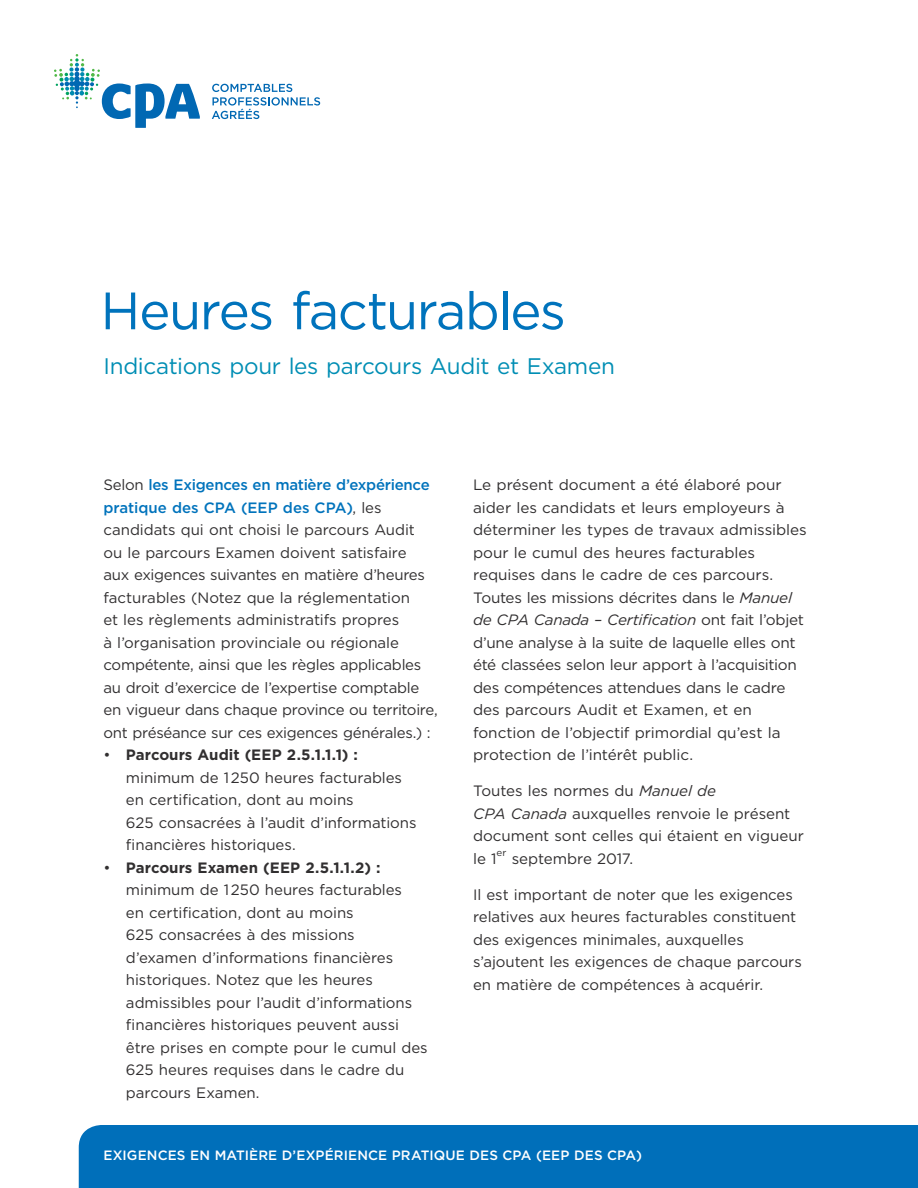
<style>
.page{position:relative;width:918px;height:1188px;background:#fff}
.page>*{position:absolute;margin:0;border:0;box-sizing:border-box;transform-origin:0 0}
.t1{font:52.5px "Gotham";letter-spacing:-.03em;color:#0073bc}
.t2{font:22.5px "Gotham";letter-spacing:-.015em;color:#008eb4}
.t3{font:15px/22.5px "Gotham";letter-spacing:-.005em;color:#312f30}
.t4{font:500 15px/22.5px "Gotham";letter-spacing:-.015em;color:#0073bc}
.t5{font:500 13.5px "Gotham";letter-spacing:.01em;color:#fff}
.t6{font:9.75px "Gotham";color:#312f30}
.s1{font-weight:400;color:#312f30}
.s2{font-weight:500;color:#0073bc}
.s3{font-weight:700}
.s4{font-style:italic}
</style>
<div class="page">
<svg style="left:54px;top:54px;width:146px;height:74px"></svg>
<svg style="left:212px;top:84px;width:108px;height:35px"></svg>
<div style="left:79px;top:1125px;width:839px;height:63px;background:#006fba"></div>
<h1 class="t1" style="left:100px;top:277px;width:467px">Heures facturables</h1>
<h2 class="t2" style="left:104px;top:352px;width:513px">Indications pour les parcours Audit et Examen</h2>
<p class="t4" style="left:104px;top:474px;width:328px"><span class="s1">Selon</span> les Exigences en matière d’expérience pratique des CPA</p>
<p class="t3" style="left:103px;top:496px;width:336px;text-indent:243px"><span class="s2">)</span>, les candidats qui ont choisi le parcours Audit<br>ou le parcours Examen doivent satisfaire<br>aux exigences suivantes en matière d’heures facturables (Notez que la réglementation<br>et les règlements administratifs propres<br>à l’organisation provinciale ou régionale compétente, ainsi que les règles applicables au droit d’exercice de l’expertise comptable en vigueur dans chaque province ou territoire, ont préséance sur ces exigences générales.) :</p>
<p class="t3" style="left:126px;top:743px;width:292px;text-indent:-22px">• <span class="s3">Parcours Audit (EEP 2.5.1.1.1) : </span>minimum de 1 250 heures facturables en certification, dont au moins<br>625 consacrées à l’audit d’informations financières historiques.</p>
<p class="t3" style="left:126px;top:856px;width:303px;text-indent:-22px">• <span class="s3">Parcours Examen (EEP 2.5.1.1.2) : </span>minimum de 1 250 heures facturables<br>en certification, dont au moins<br>625 consacrées à des missions d’examen d’informations financières historiques. Notez que les heures admissibles pour l’audit d’informations financières historiques peuvent aussi être prises en compte pour le cumul des 625 heures requises dans le cadre du parcours Examen.</p>
<p class="t4" style="left:241px;top:496px;width:85px">(EEP des CPA</p>
<p class="t3" style="left:473px;top:473px;width:335px">Le présent document a été élaboré pour aider les candidats et leurs employeurs à déterminer les types de travaux admissibles pour le cumul des heures facturables requises dans le cadre de ces parcours.<br>Toutes les missions décrites dans le <span class="s4">Manuel de CPA Canada – Certification</span> ont fait l’objet d’une analyse à la suite de laquelle elles ont été classées selon leur apport à l’acquisition des compétences attendues dans le cadre des parcours Audit et Examen, et en fonction de l’objectif primordial qu’est la protection de l’intérêt public.</p>
<p class="t3" style="left:473px;top:779px;width:332px">Toutes les normes du <span class="s4">Manuel de<br>CPA Canada</span> auxquelles renvoie le présent document sont celles qui étaient en vigueur le 1</p>
<p class="t6" style="left:497px;top:847px;width:11px">er</p>
<p class="t3" style="left:512px;top:847px;width:123px">septembre 2017.</p>
<p class="t3" style="left:473px;top:883px;width:330px">Il est important de noter que les exigences relatives aux heures facturables constituent des exigences minimales, auxquelles s’ajoutent les exigences de chaque parcours en matière de compétences à acquérir.</p>
<p class="t5" style="left:104px;top:1146px;width:410px">Exigences en matière d’expérience pratique des CPA</p>
<p class="t5" style="left:536px;top:1146px;width:82px">(EEP des CPA</p>
<p class="t5" style="left:636px;top:1146px;width:7px">)</p>
</div>
